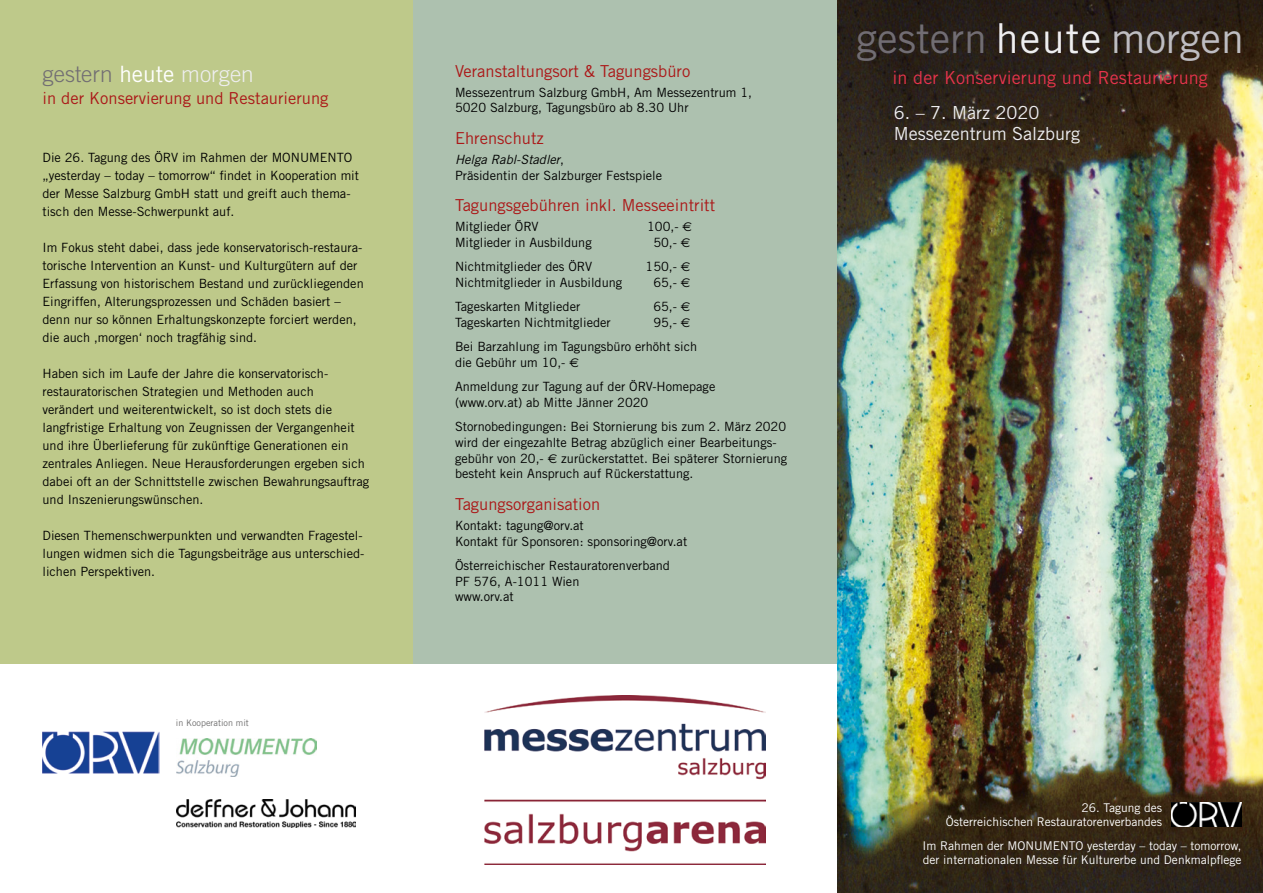
<style>
.page{position:relative;width:1263px;height:893px;background:#fff}
.page>*{position:absolute;margin:0;border:0;box-sizing:border-box;transform-origin:0 0}
.t1{font:41.25px "Trade Gothic";color:#716d73}
.t2{font:300 22.5px "Trade Gothic";color:#716d73}
.t3{font:18px "Trade Gothic";letter-spacing:.005em;color:#e6344c}
.t4{font:18px/21px "Trade Gothic";color:#eeeef0}
.t5{font:16.5px "Trade Gothic";color:#ab1818}
.t6{font:12.75px/18px "Trade Gothic";color:#000}
.t7{font:12px/14.2px "Trade Gothic";color:#fff;text-align:right}
.t8{font:9px "Trade Gothic";color:#706f6f}
.s1{font-weight:400;color:#fff}
.s2{color:#eeeef0}
.s3{font-style:italic}
.s4{font-family:"Euro Sans"}
.s5{color:#bebdc2}
</style>
<div class="page">
<div style="left:412px;top:0;width:426px;height:663px;background:#adc1af"></div>
<div style="left:0;top:0;width:412px;height:663px;background:#bec98a"></div>
<img style="left:838px;top:0;width:425px;height:893px">
<img style="left:1171px;top:803px;width:70px;height:23px">
<img style="left:43px;top:731px;width:116px;height:43px">
<img style="left:176px;top:738px;width:141px;height:38px">
<img style="left:177px;top:799px;width:178px;height:28px">
<img style="left:484px;top:696px;width:281px;height:168px">
<h2 class="t2" style="left:43px;top:60px;width:213px">gestern <span class="s1">heute</span> <span class="s2">morgen</span></h2>
<p class="t5" style="left:43px;top:88px;width:288px">in der Konservierung und Restaurierung</p>
<p class="t6" style="left:43px;top:148px;width:318px">Die 26. Tagung des ÖRV im Rahmen der MONUMENTO „yesterday – today – tomorrow“ findet in Kooperation mit der Messe Salzburg GmbH statt und greift auch thema&shy;tisch den Messe-Schwerpunkt auf.</p>
<p class="t6" style="left:43px;top:238px;width:323px">Im Fokus steht dabei, dass jede konservatorisch-restaura&shy;torische Intervention an Kunst- und Kulturgütern auf der Erfassung von historischem Bestand und zurückliegenden Eingriffen, Alterungsprozessen und Schäden basiert – denn nur so können Erhaltungskonzepte forciert werden, die auch ‚morgen‘ noch tragfähig sind.</p>
<p class="t6" style="left:43px;top:364px;width:328px">Haben sich im Laufe der Jahre die konservatorisch&shy;restauratorischen Strategien und Methoden auch<br>verändert und weiterentwickelt, so ist doch stets die langfristige Erhaltung von Zeugnissen der Vergangenheit und ihre Überlieferung für zukünftige Generationen ein zentrales Anliegen. Neue Herausforderungen ergeben sich dabei oft an der Schnittstelle zwischen Bewahrungsauftrag und Inszenierungswünschen.</p>
<p class="t6" style="left:43px;top:526px;width:323px">Diesen Themenschwerpunkten und verwandten Fragestel&shy;lungen widmen sich die Tagungsbeiträge aus unterschied&shy;lichen Perspektiven.</p>
<p class="t8" style="left:176px;top:717px;width:74px">in Kooperation mit</p>
<p class="t5" style="left:455px;top:61px;width:237px">Veranstaltungsort &amp; Tagungsbüro</p>
<p class="t6" style="left:455px;top:84px;width:299px;line-height:15.8px">Messezentrum Salzburg GmbH, Am Messezentrum 1,<br>5020 Salzburg, Tagungsbüro ab 8.30 Uhr</p>
<p class="t5" style="left:455px;top:128px;width:90px">Ehrenschutz</p>
<p class="t6" style="left:455px;top:151px;width:209px;line-height:15.8px"><span class="s3">Helga Rabl-Stadler</span>,<br>Präsidentin der Salzburger Festspiele</p>
<p class="t5" style="left:455px;top:195px;width:262px">Tagungsgebühren inkl. Messeeintritt</p>
<p class="t6" style="left:455px;top:217px;width:85px">Mitglieder ÖRV</p>
<p class="t6" style="left:647px;top:217px;width:46px">100,- <span class="s4">E</span></p>
<p class="t6" style="left:455px;top:233px;width:138px">Mitglieder in Ausbildung</p>
<p class="t6" style="left:653px;top:233px;width:39px">50,- <span class="s4">E</span></p>
<p class="t6" style="left:455px;top:257px;width:139px">Nichtmitglieder des ÖRV</p>
<p class="t6" style="left:646px;top:257px;width:46px">150,- <span class="s4">E</span></p>
<p class="t6" style="left:455px;top:273px;width:169px">Nichtmitglieder in Ausbildung</p>
<p class="t6" style="left:653px;top:273px;width:39px">65,- <span class="s4">E</span></p>
<p class="t6" style="left:455px;top:297px;width:127px">Tageskarten Mitglieder</p>
<p class="t6" style="left:653px;top:297px;width:39px">65,- <span class="s4">E</span></p>
<p class="t6" style="left:455px;top:313px;width:157px">Tageskarten Nichtmitglieder</p>
<p class="t6" style="left:455px;top:310px;width:244px;line-height:24.3px;text-indent:198px">95,- <span class="s4">E<br></span>Bei Barzahlung im Tagungsbüro erhöht sich</p>
<p class="t6" style="left:455px;top:350px;width:262px;line-height:24.3px">die Gebühr um 10,- <span class="s4">E<br></span>Anmeldung zur Tagung auf der ÖRV-Homepage</p>
<p class="t6" style="left:455px;top:390px;width:333px;line-height:24.3px">(www.orv.at) ab Mitte Jänner 2020<br>Stornobedingungen: Bei Stornierung bis zum 2. März 2020</p>
<p class="t6" style="left:455px;top:434px;width:334px;line-height:15.8px">wird der eingezahlte Betrag abzüglich einer Bearbeitungs&shy;gebühr von 20,- <span class="s4">E</span> zurückerstattet. Bei späterer Stornierung besteht kein Anspruch auf Rückerstattung.</p>
<p class="t5" style="left:455px;top:494px;width:147px">Tagungsorganisation</p>
<p class="t6" style="left:455px;top:517px;width:234px;line-height:15.8px">Kontakt: tagung@orv.at<br>Kontakt für Sponsoren: sponsoring@orv.at</p>
<p class="t6" style="left:455px;top:557px;width:216px;line-height:15.8px">Österreichischer Restauratorenverband<br>PF 576, A-1011 Wien<br>www.orv.at</p>
<h1 class="t1" style="left:857px;top:14px;width:389px">gestern <span class="s2">heute</span> <span class="s5">morgen</span></h1>
<h3 class="t3" style="left:892px;top:67px;width:317px">in der Konservierung und Restaurierung</h3>
<h3 class="t4" style="left:894px;top:101px;width:188px">6. – 7. März 2020<br>Messezentrum Salzburg</h3>
<p class="t7" style="left:946px;top:800px;width:218px">26. Tagung des<br>Österreichischen Restauratorenverbandes</p>
<p class="t7" style="left:923px;top:839px;width:320px;text-align:left">Im Rahmen der MONUMENTO yesterday – today – tomorrow, der internationalen Messe für Kulturerbe und Denkmalpflege</p>
</div>
